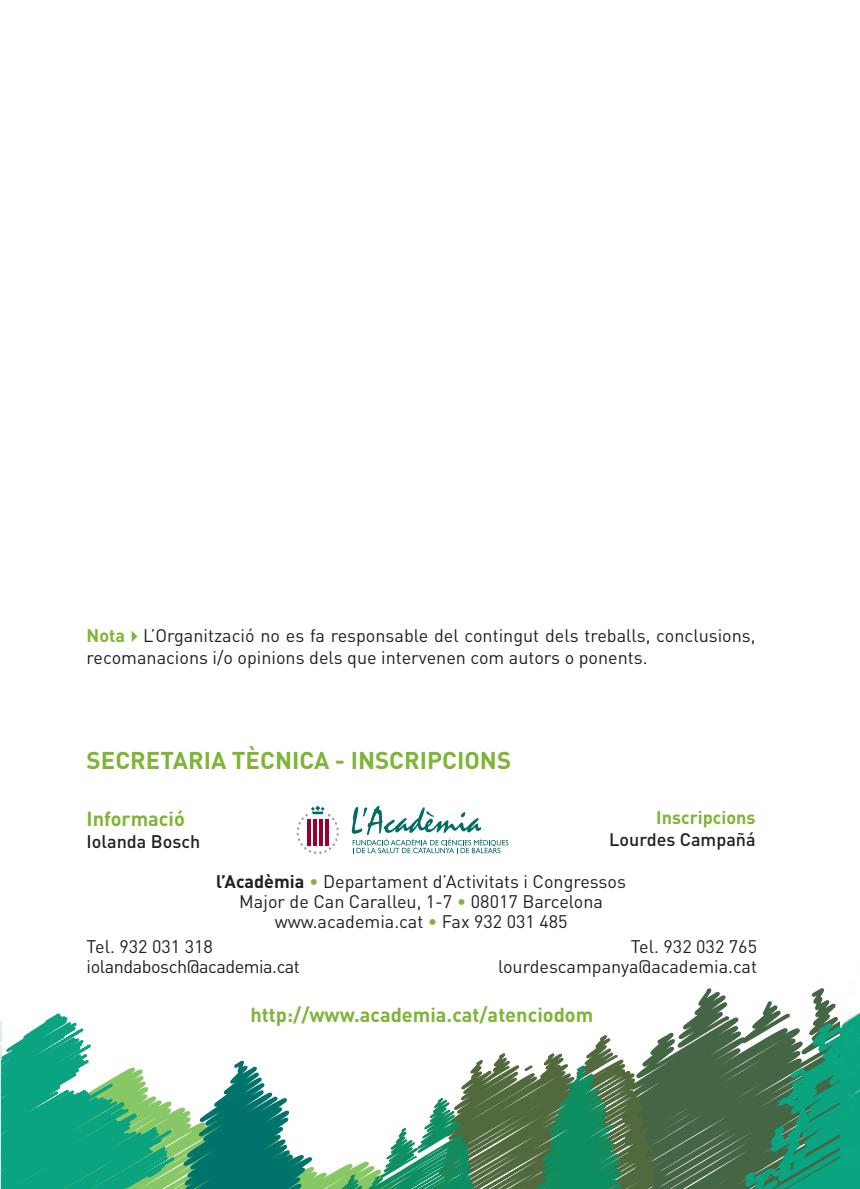
<style>
.page{position:relative;width:860px;height:1189px;background:#fff}
.page>*{position:absolute;margin:0;border:0;box-sizing:border-box;transform-origin:0 0}
.t1{font:700 24px "DIN";color:#7fb438}
.t2{font:700 20px "DIN";color:#7fb438}
.t3{font:18px/20px "DIN";color:#231f20;text-align:center}
.t4{font:18px/20px "DIN";letter-spacing:-.025em;color:#231f20}
.t5{font:500 18px "DIN";color:#231f20}
.t6{font:700 18px "DIN";color:#7fb438}
.s1{font-weight:700;color:#7fb438}
.s2{color:#7fb438}
.s3{font-weight:700}
</style>
<div class="page">
<svg style="left:328px;top:988px;width:513px;height:200px"></svg>
<svg style="left:0;top:1013px;width:319px;height:176px"></svg>
<img style="left:841px;top:1010px;width:19px;height:178px">
<svg style="left:352px;top:806px;width:156px;height:47px"></svg>
<svg style="left:296px;top:805px;width:43px;height:49px"></svg>
<p class="t3" style="left:87px;top:624px;width:670px;line-height:22px;text-align:left"><span class="s1">Nota</span><span class="s2">✔</span>L’Organització no es fa responsable del contingut dels treballs, conclusions, recomanacions i/o opinions dels que intervenen com autors o ponents.</p>
<p class="t1" style="left:87px;top:745px;width:426px">SECRETARIA TÈCNICA - INSCRIPCIONS</p>
<p class="t2" style="left:87px;top:805px;width:100px">Informació</p>
<p class="t5" style="left:87px;top:829px;width:115px">Iolanda Bosch</p>
<p class="t6" style="left:656px;top:805px;width:101px">Inscripcions</p>
<p class="t5" style="left:609px;top:827px;width:148px">Lourdes Campañá</p>
<p class="t3" style="left:216px;top:871px;width:411px"><span class="s3">l’Acadèmia</span> <span class="s2">•</span> Departament d’Activitats i Congressos<br>Major de Can Caralleu, 1-7 <span class="s2">•</span> 08017 Barcelona www.academia.cat <span class="s2">•</span> Fax 932 031 485</p>
<p class="t4" style="left:87px;top:936px;width:215px">Tel. 932 031 318 iolandabosch@academia.cat</p>
<p class="t3" style="left:631px;top:936px;width:128px">Tel. 932 032 765</p>
<p class="t3" style="left:498px;top:956px;width:260px">lourdescampanya@academia.cat</p>
<p class="t2" style="left:250px;top:1001px;width:344px">http://www.academia.cat/atenciodom</p>
</div>
